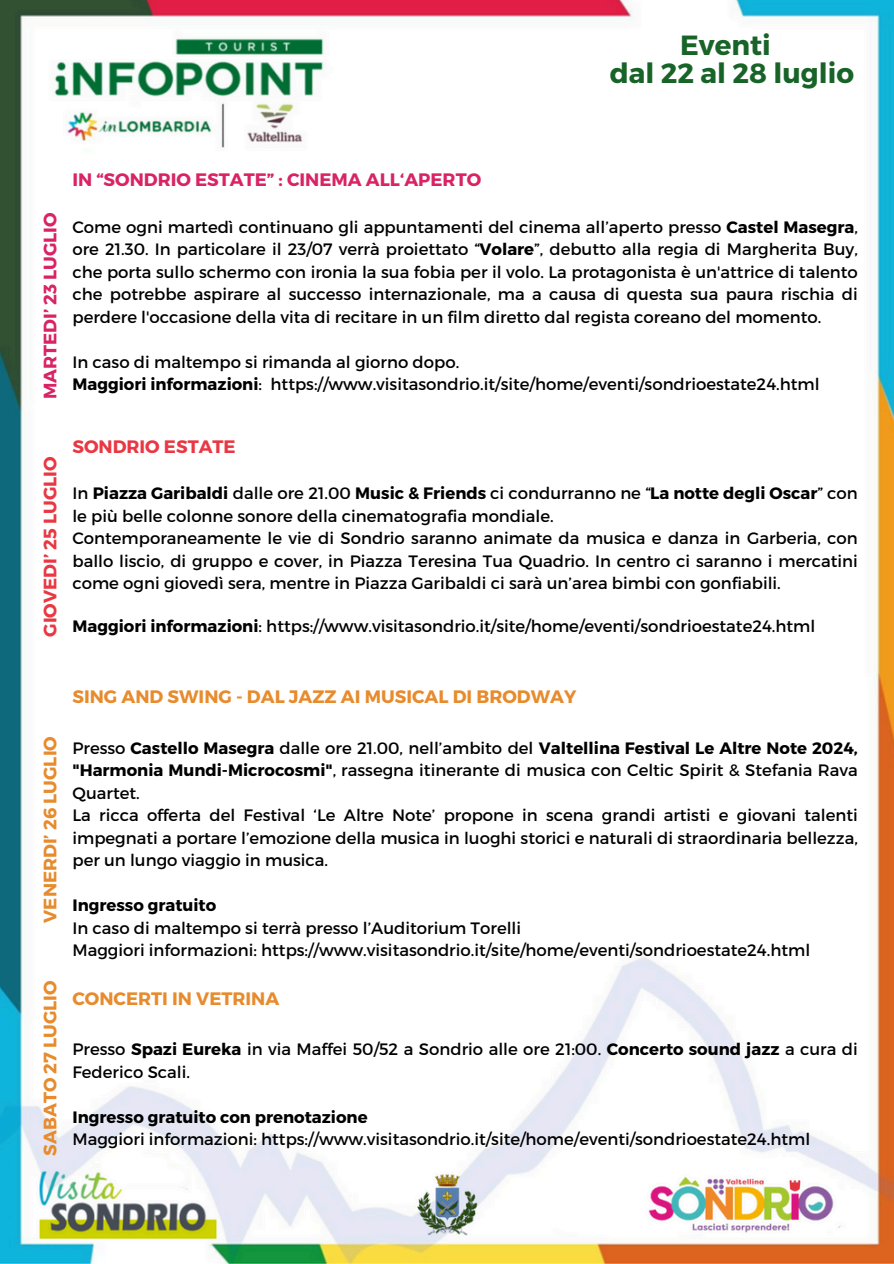
<style>
.page{position:relative;width:894px;height:1264px;background:#fff}
.page>*{position:absolute;margin:0;border:0;box-sizing:border-box;transform-origin:0 0}
.t1{font:700 27.75px/27px "Montserrat";color:#186428;text-align:center}
.t2{font:700 18px "Montserrat";color:#e78b2d}
.t3{font:700 18px "Montserrat";color:#d92365}
.t4{font:700 18px "Montserrat";color:#e93844}
.t5{font:16.5px/22.5px "Montserrat";color:#000}
.t6{font:700 16.5px "Montserrat";color:#000}
.s1{font-weight:700}
</style>
<div class="page">
<img style="left:0;top:0;width:893px;height:1263px">
<h1 class="t1" style="left:609px;top:31px;width:246px">Eventi<br>dal 22 al 28 luglio</h1>
<h2 class="t3" style="left:38px;top:399px;width:188px;rotate:-90deg">MARTEDI’ 23 LUGLIO</h2>
<h2 class="t3" style="left:72px;top:168px;width:410px">IN “SONDRIO ESTATE” : CINEMA ALL‘APERTO</h2>
<h2 class="t5" style="left:72px;top:215px;width:786px;text-align:justify">Come ogni martedì continuano gli appuntamenti del cinema all’aperto presso <span class="s1">Castel Masegra</span>, ore 21.30. In particolare il 23/07 verrà proiettato “<span class="s1">Volare</span>”, debutto alla regia di Margherita Buy, che porta sullo schermo con ironia la sua fobia per il volo. La protagonista è un'attrice di talento che potrebbe aspirare al successo internazionale, ma a causa di questa sua paura rischia di perdere l'occasione della vita di recitare in un film diretto dal regista coreano del momento.</h2>
<h2 class="t5" style="left:72px;top:350px;width:388px">In caso di maltempo si rimanda al giorno dopo.</h2>
<h2 class="t5" style="left:72px;top:372px;width:748px"><span class="s1">Maggiori informazioni</span>: https://www.visitasondrio.it/site/home/eventi/sondrioestate24.html</h2>
<p class="t4" style="left:38px;top:636px;width:181px;rotate:-90deg">GIOVEDI’ 25 LUGLIO</p>
<p class="t4" style="left:72px;top:435px;width:165px">SONDRIO ESTATE</p>
<p class="t5" style="left:72px;top:481px;width:786px">In <span class="s1">Piazza Garibaldi</span> dalle ore 21.00 <span class="s1">Music &amp; Friends</span> ci condurranno ne “<span class="s1">La notte degli Oscar</span>” con le più belle colonne sonore della cinematografia mondiale.</p>
<h2 class="t5" style="left:72px;top:526px;width:786px;text-align:justify">Contemporaneamente le vie di Sondrio saranno animate da musica e danza in Garberia, con ballo liscio, di gruppo e cover, in Piazza Teresina Tua Quadrio. In centro ci saranno i mercatini come ogni giovedì sera, mentre in Piazza Garibaldi ci sarà un’area bimbi con gonfiabili.</h2>
<p class="t5" style="left:72px;top:614px;width:744px"><span class="s1">Maggiori informazioni</span>: https://www.visitasondrio.it/site/home/eventi/sondrioestate24.html</p>
<p class="t2" style="left:38px;top:922px;width:188px;rotate:-90deg">VENERDI’ 26 LUGLIO</p>
<p class="t2" style="left:72px;top:684px;width:505px">SING AND SWING - DAL JAZZ AI MUSICAL DI BRODWAY</p>
<p class="t5" style="left:72px;top:735px;width:786px">Presso <span class="s1">Castello Masegra</span> dalle ore 21.00, nell’ambito del <span class="s1">Valtellina Festival Le Altre Note 2024, "Harmonia Mundi-Microcosmi"</span>, rassegna itinerante di musica con Celtic Spirit &amp; Stefania Rava Quartet.<br>La ricca offerta del Festival ‘Le Altre Note’ propone in scena grandi artisti e giovani talenti impegnati a portare l’emozione della musica in luoghi storici e naturali di straordinaria bellezza, per un lungo viaggio in musica.</p>
<p class="t6" style="left:72px;top:894px;width:145px">Ingresso gratuito</p>
<p class="t5" style="left:72px;top:915px;width:739px">In caso di maltempo si terrà presso l’Auditorium Torelli<br>Maggiori informazioni: https://www.visitasondrio.it/site/home/eventi/sondrioestate24.html</p>
<p class="t2" style="left:38px;top:1155px;width:176px;rotate:-90deg">SABATO 27 LUGLIO</p>
<p class="t2" style="left:72px;top:986px;width:208px">CONCERTI IN VETRINA</p>
<p class="t5" style="left:72px;top:1037px;width:786px">Presso <span class="s1">Spazi Eureka</span> in via Maffei 50/52 a Sondrio alle ore 21:00. <span class="s1">Concerto sound jazz</span> a cura di<br>Federico Scali.</p>
<p class="t6" style="left:72px;top:1106px;width:296px">Ingresso gratuito con prenotazione</p>
<p class="t5" style="left:72px;top:1127px;width:739px">Maggiori informazioni: https://www.visitasondrio.it/site/home/eventi/sondrioestate24.html</p>
</div>
